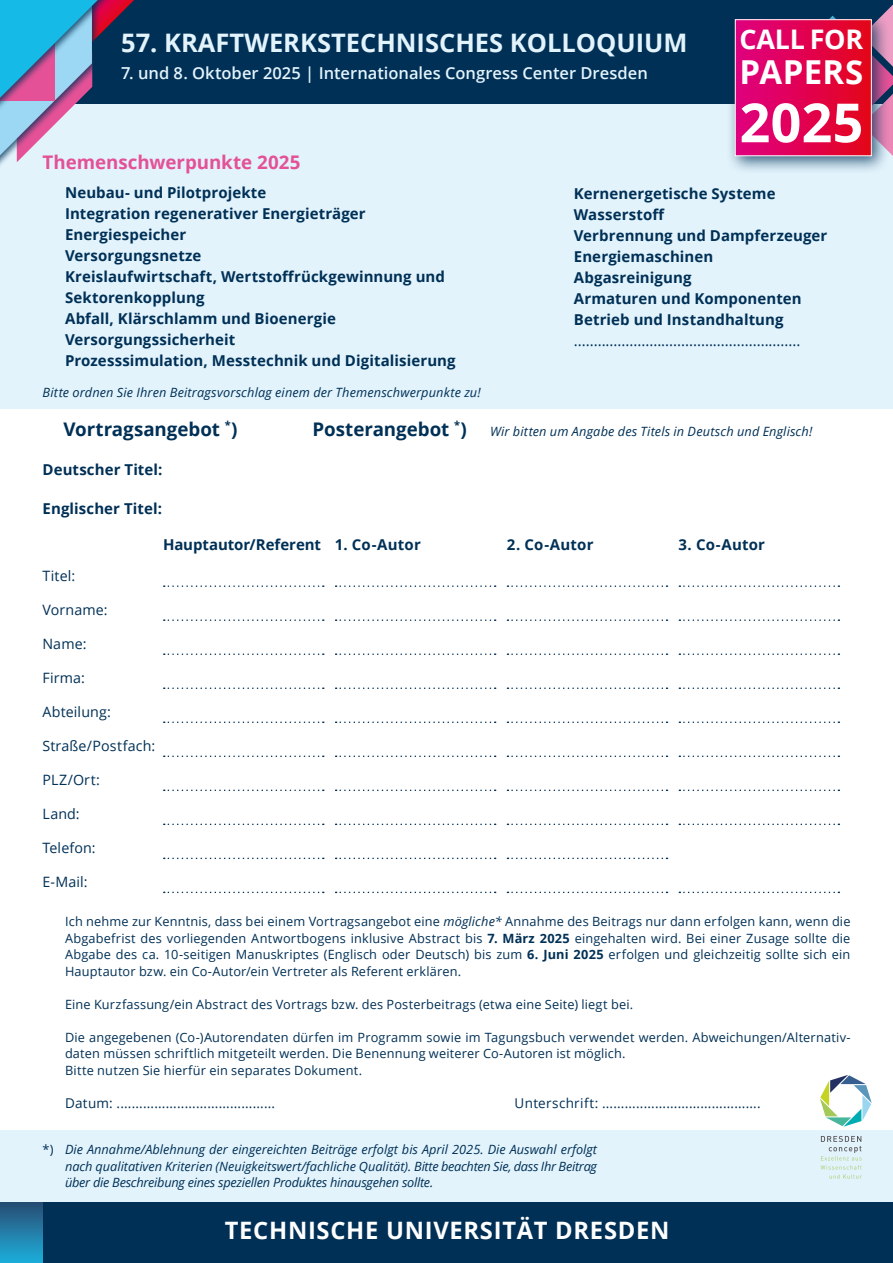
<style>
.page{position:relative;width:893px;height:1263px;background:#fff}
.page>*{position:absolute;margin:0;border:0;box-sizing:border-box;transform-origin:0 0}
.t1{font:700 54px "Open Sans";color:#fff}
.t2{font:700 33px "Open Sans";letter-spacing:.015em;color:#fff}
.t3{font:700 27px "Open Sans";letter-spacing:-.01em;color:#fff}
.Rubriktitel_rechtsbündig{font:700 25.5px "Open Sans";color:#e2f3fc}
.t4{font:700 24px "Open Sans";letter-spacing:.03em;color:#fff}
.t5{font:700 18.75px "Open Sans";color:#003056}
.t6{font:700 18.75px "Open Sans";color:#e45197}
.Rubriktitel_rechtsbündig-2{font:600 16.5px "Open Sans";color:#e2f3fc}
.Rubriktitel_rechtsbündig-3{font:700 15px/21px "Open Sans";letter-spacing:.005em;color:#003056}
.t7{font:15px "Open Sans";color:#003056}
.Rubriktitel_rechtsbündig-4{font:14.25px "Open Sans";letter-spacing:.01em;color:#003056}
.Rubriktitel_rechtsbündig-5{font:13.5px "Open Sans";letter-spacing:.02em;color:#003056}
.Rubriktitel_rechtsbündig-6{font:12.75px/16.5px "Open Sans";letter-spacing:.015em;color:#003056;text-align:justify}
.Rubriktitel_rechtsbündig-7{font:italic 12.75px/16.5px "Open Sans";letter-spacing:.01em;color:#003056;text-align:justify}
.s1{font-style:italic}
.s2{font-weight:700}
.s3{font-style:normal}
</style>
<div class="page">
<div style="left:0;top:103px;width:893px;height:305px;background:#e2f3fc"></div>
<div style="left:0;top:1130px;width:893px;height:130px;background:#e2f3fc"></div>
<div style="left:0;top:1202px;width:893px;height:61px;background:#003056"></div>
<div style="left:0;top:1202px;width:43px;height:61px;background:linear-gradient(to bottom,#284b72,#1dafdc)"></div>
<svg style="left:821px;top:1136px;width:41px;height:42px"></svg>
<svg style="left:820px;top:1075px;width:52px;height:52px"></svg>
<svg style="left:164px;top:585px;width:160px;height:2px"></svg>
<svg style="left:336px;top:585px;width:160px;height:2px"></svg>
<svg style="left:507px;top:585px;width:160px;height:2px"></svg>
<svg style="left:679px;top:585px;width:160px;height:2px"></svg>
<svg style="left:164px;top:619px;width:160px;height:2px"></svg>
<svg style="left:336px;top:619px;width:160px;height:2px"></svg>
<svg style="left:507px;top:619px;width:160px;height:2px"></svg>
<svg style="left:679px;top:619px;width:160px;height:2px"></svg>
<svg style="left:164px;top:653px;width:160px;height:2px"></svg>
<svg style="left:336px;top:653px;width:160px;height:2px"></svg>
<svg style="left:507px;top:653px;width:160px;height:2px"></svg>
<svg style="left:679px;top:653px;width:160px;height:2px"></svg>
<svg style="left:164px;top:687px;width:160px;height:2px"></svg>
<svg style="left:336px;top:687px;width:160px;height:2px"></svg>
<svg style="left:507px;top:687px;width:160px;height:2px"></svg>
<svg style="left:679px;top:687px;width:160px;height:2px"></svg>
<svg style="left:164px;top:721px;width:160px;height:2px"></svg>
<svg style="left:336px;top:721px;width:160px;height:2px"></svg>
<svg style="left:507px;top:721px;width:160px;height:2px"></svg>
<svg style="left:679px;top:721px;width:160px;height:2px"></svg>
<svg style="left:164px;top:755px;width:160px;height:2px"></svg>
<svg style="left:336px;top:755px;width:160px;height:2px"></svg>
<svg style="left:507px;top:755px;width:160px;height:2px"></svg>
<svg style="left:679px;top:755px;width:160px;height:2px"></svg>
<svg style="left:164px;top:789px;width:160px;height:2px"></svg>
<svg style="left:336px;top:789px;width:160px;height:2px"></svg>
<svg style="left:507px;top:789px;width:160px;height:2px"></svg>
<svg style="left:679px;top:789px;width:160px;height:2px"></svg>
<svg style="left:164px;top:823px;width:160px;height:2px"></svg>
<svg style="left:336px;top:823px;width:160px;height:2px"></svg>
<svg style="left:507px;top:823px;width:160px;height:2px"></svg>
<svg style="left:679px;top:823px;width:160px;height:2px"></svg>
<svg style="left:164px;top:857px;width:160px;height:2px"></svg>
<svg style="left:336px;top:857px;width:160px;height:2px"></svg>
<svg style="left:507px;top:857px;width:160px;height:2px"></svg>
<svg style="left:164px;top:892px;width:160px;height:1px"></svg>
<svg style="left:336px;top:892px;width:160px;height:1px"></svg>
<svg style="left:507px;top:892px;width:160px;height:1px"></svg>
<svg style="left:679px;top:892px;width:160px;height:1px"></svg>
<div style="left:47px;top:0;width:846px;height:104px;background:#003056"></div>
<svg style="left:887px;top:5px;width:6px;height:151px"></svg>
<div style="left:0;top:0;width:157px;height:187px;background:#003056;opacity:.75"></div>
<svg style="left:0;top:0;width:134px;height:162px"></svg>
<div style="left:725px;top:10px;width:164px;height:164px;background:#003056;opacity:.75"></div>
<div style="left:735px;top:20px;width:136px;height:136px;background:linear-gradient(to right,#df0083,#e4051b)"></div>
<div style="left:735px;top:19px;width:137px;height:137px;border:1px solid #fff"></div>
<p class="Rubriktitel_rechtsbündig" style="left:121px;top:25px;width:568px">57. KRAFTWERKSTECHNISCHES KOLLOQUIUM</p>
<p class="Rubriktitel_rechtsbündig-2" style="left:121px;top:62px;width:528px">7. und 8. Oktober 2025 | Internationales Congress Center Dresden</p>
<p class="t6" style="left:43px;top:148px;width:260px">Themenschwerpunkte 2025</p>
<p class="t3" style="left:739px;top:20px;width:125px">CALL FOR</p>
<p class="t2" style="left:739px;top:48px;width:125px">PAPERS</p>
<p class="t1" style="left:739px;top:85px;width:125px">2025</p>
<p class="Rubriktitel_rechtsbündig-3" style="left:65px;top:182px;width:203px">Neubau- und Pilotprojekte</p>
<p class="Rubriktitel_rechtsbündig-3" style="left:65px;top:203px;width:302px">Integration regenerativer Energieträger</p>
<p class="Rubriktitel_rechtsbündig-3" style="left:65px;top:224px;width:123px">Energiespeicher</p>
<p class="Rubriktitel_rechtsbündig-3" style="left:65px;top:245px;width:138px">Versorgungsnetze</p>
<p class="Rubriktitel_rechtsbündig-3" style="left:65px;top:266px;width:381px">Kreislaufwirtschaft, Wertstoffrückgewinnung und<br>Sektorenkopplung</p>
<p class="Rubriktitel_rechtsbündig-3" style="left:65px;top:308px;width:272px">Abfall, Klärschlamm und Bioenergie</p>
<p class="Rubriktitel_rechtsbündig-3" style="left:65px;top:329px;width:172px">Versorgungssicherheit</p>
<p class="Rubriktitel_rechtsbündig-3" style="left:65px;top:350px;width:392px">Prozesssimulation, Messtechnik und Digitalisierung</p>
<p class="Rubriktitel_rechtsbündig-7" style="left:43px;top:383px;width:440px">Bitte ordnen Sie Ihren Beitragsvorschlag einem der Themenschwerpunkte zu!</p>
<p class="t5" style="left:64px;top:416px;width:176px">Vortragsangebot <sup>*</sup>)</p>
<p class="t5" style="left:313px;top:416px;width:156px">Posterangebot <sup>*</sup>)</p>
<p class="Rubriktitel_rechtsbündig-7" style="left:490px;top:422px;width:324px">Wir bitten um Angabe des Titels in Deutsch und Englisch!</p>
<p class="Rubriktitel_rechtsbündig-3" style="left:43px;top:458px;width:121px">Deutscher Titel:</p>
<p class="Rubriktitel_rechtsbündig-3" style="left:43px;top:497px;width:121px">Englischer Titel:</p>
<p class="Rubriktitel_rechtsbündig-3" style="left:574px;top:182px;width:203px">Kernenergetische Systeme</p>
<p class="Rubriktitel_rechtsbündig-3" style="left:574px;top:203px;width:92px">Wasserstoff</p>
<p class="Rubriktitel_rechtsbündig-3" style="left:574px;top:224px;width:255px">Verbrennung und Dampferzeuger</p>
<p class="Rubriktitel_rechtsbündig-3" style="left:574px;top:245px;width:141px">Energiemaschinen</p>
<p class="Rubriktitel_rechtsbündig-3" style="left:574px;top:266px;width:119px">Abgasreinigung</p>
<p class="Rubriktitel_rechtsbündig-3" style="left:574px;top:287px;width:229px">Armaturen und Komponenten</p>
<p class="Rubriktitel_rechtsbündig-3" style="left:574px;top:308px;width:211px">Betrieb und Instandhaltung</p>
<p class="t7" style="left:574px;top:330px;width:228px">.........................................................</p>
<p class="Rubriktitel_rechtsbündig-4" style="left:43px;top:566px;width:34px">Titel:</p>
<p class="Rubriktitel_rechtsbündig-4" style="left:43px;top:600px;width:66px">Vorname:</p>
<p class="Rubriktitel_rechtsbündig-4" style="left:43px;top:634px;width:45px">Name:</p>
<p class="Rubriktitel_rechtsbündig-4" style="left:43px;top:668px;width:44px">Firma:</p>
<p class="Rubriktitel_rechtsbündig-4" style="left:43px;top:702px;width:70px">Abteilung:</p>
<p class="Rubriktitel_rechtsbündig-4" style="left:43px;top:736px;width:114px">Straße/Postfach:</p>
<p class="Rubriktitel_rechtsbündig-4" style="left:43px;top:770px;width:59px">PLZ/Ort:</p>
<p class="Rubriktitel_rechtsbündig-4" style="left:43px;top:804px;width:39px">Land:</p>
<p class="Rubriktitel_rechtsbündig-4" style="left:43px;top:838px;width:55px">Telefon:</p>
<p class="Rubriktitel_rechtsbündig-4" style="left:43px;top:872px;width:47px">E-Mail:</p>
<p class="Rubriktitel_rechtsbündig-3" style="left:163px;top:534px;width:160px">Hauptautor/Referent</p>
<p class="Rubriktitel_rechtsbündig-3" style="left:335px;top:534px;width:87px">1. Co-Autor</p>
<p class="Rubriktitel_rechtsbündig-3" style="left:507px;top:534px;width:88px">2. Co-Autor</p>
<p class="Rubriktitel_rechtsbündig-3" style="left:679px;top:534px;width:88px">3. Co-Autor</p>
<p class="Rubriktitel_rechtsbündig-6" style="left:65px;top:913px;width:787px">Ich nehme zur Kenntnis, dass bei einem Vortragsangebot eine <span class="s1">mögliche*</span> Annahme des Beitrags nur dann erfolgen kann, wenn die Abgabefrist des vorliegenden Antwortbogens inklusive Abstract bis <span class="s2">7. März 2025</span> eingehalten wird. Bei einer Zusage sollte die Abgabe des ca. 10-seitigen Manuskriptes (Englisch oder Deutsch) bis zum <span class="s2">6. Juni 2025</span> erfolgen und gleichzeitig sollte sich ein Hauptautor bzw. ein Co-Autor/ein Vertreter als Referent erklären.</p>
<p class="Rubriktitel_rechtsbündig-6" style="left:65px;top:996px;width:570px">Eine Kurzfassung/ein Abstract des Vortrags bzw. des Posterbeitrags (etwa eine Seite) liegt bei.</p>
<p class="Rubriktitel_rechtsbündig-6" style="left:65px;top:1029px;width:787px">Die angegebenen (Co-)Autorendaten dürfen im Programm sowie im Tagungsbuch verwendet werden. Abweichungen/Alternativ&shy;daten müssen schriftlich mitgeteilt werden. Die Benennung weiterer Co-Autoren ist möglich.</p>
<p class="Rubriktitel_rechtsbündig-6" style="left:65px;top:1062px;width:299px">Bitte nutzen Sie hierfür ein separates Dokument.</p>
<p class="Rubriktitel_rechtsbündig-5" style="left:65px;top:1094px;width:212px">Datum: ..........................................</p>
<p class="Rubriktitel_rechtsbündig-5" style="left:515px;top:1094px;width:247px">Unterschrift: ..........................................</p>
<p class="Rubriktitel_rechtsbündig-7" style="left:65px;top:1141px;width:533px;text-indent:-23px"><span class="s3">*)</span> Die Annahme/Ablehnung der eingereichten Beiträge erfolgt bis April 2025. Die Auswahl erfolgt nach qualitativen Kriterien (Neuigkeitswert/fachliche Qualität). Bitte beachten Sie, dass Ihr Beitrag über die Beschreibung eines speziellen Produktes hinausgehen sollte.</p>
<p class="t4" style="left:225px;top:1213px;width:446px">TECHNISCHE UNIVERSITÄT DRESDEN</p>
</div>
